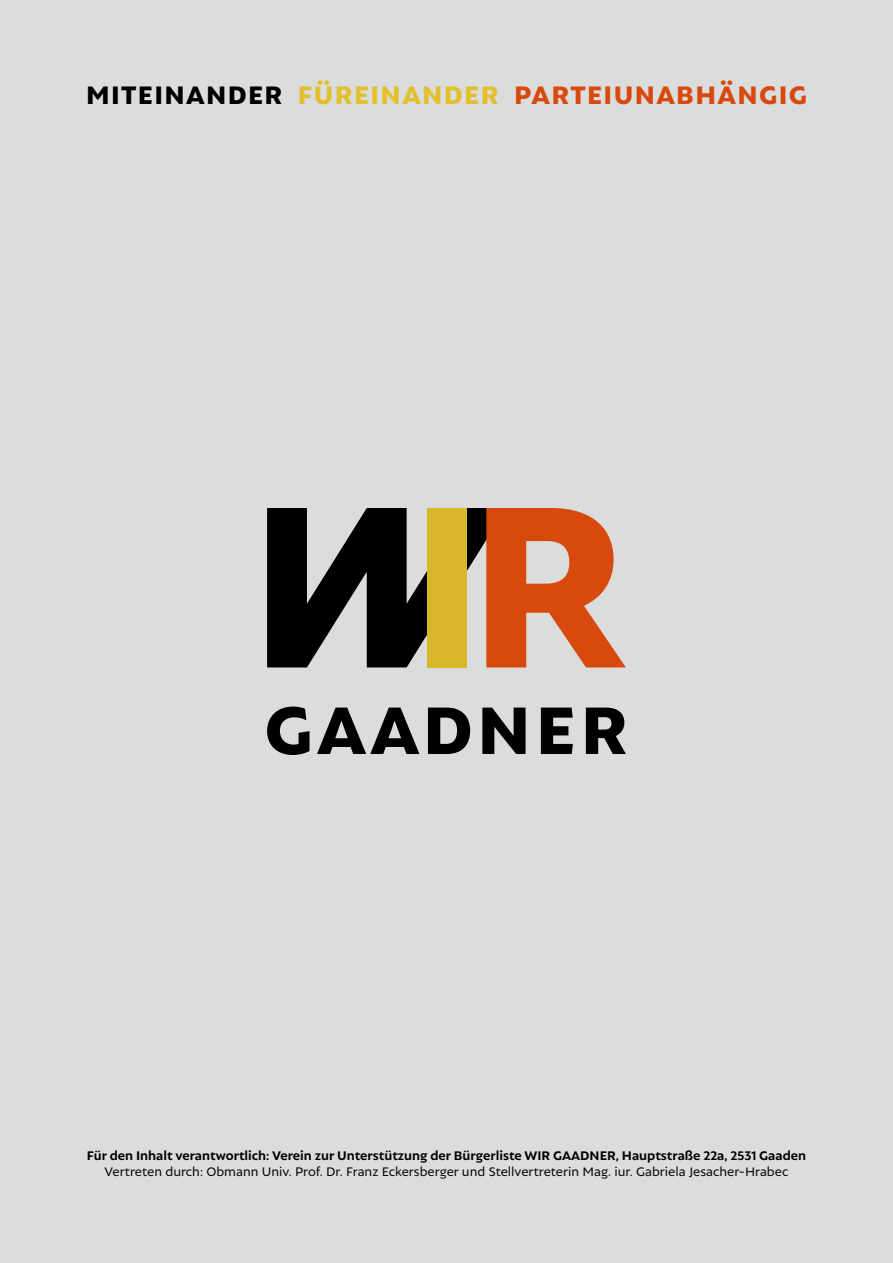
<style>
.page{position:relative;width:893px;height:1263px;background:#dadddb}
.page>*{position:absolute;margin:0;border:0;box-sizing:border-box;transform-origin:0 0}
.t1{font:800 27.3px "Autor";letter-spacing:.05em;color:#d7490c}
.t2{font:13.5px "Autor";color:#000}
.t3{font:700 13.5px "Autor";color:#000}
.s1{color:#000}
.s2{color:#e3bf2d}
</style>
<div class="page">
<svg style="left:267px;top:706px;width:42px;height:49px"></svg>
<svg style="left:317px;top:707px;width:102px;height:47px"></svg>
<svg style="left:428px;top:707px;width:42px;height:47px"></svg>
<svg style="left:482px;top:707px;width:43px;height:47px"></svg>
<svg style="left:541px;top:707px;width:32px;height:47px"></svg>
<svg style="left:586px;top:707px;width:40px;height:47px"></svg>
<svg style="left:267px;top:508px;width:359px;height:159px"></svg>
<h1 class="t1" style="left:86px;top:79px;width:722px"><span class="s1">MITEINANDER</span> <span class="s2">FÜREINANDER</span> PARTEIUNABHÄNGIG</h1>
<p class="t3" style="left:87px;top:1147px;width:721px">Für den Inhalt verantwortlich: Verein zur Unterstützung der Bürgerliste WIR GAADNER, Hauptstraße 22a, 2531 Gaaden</p>
<p class="t2" style="left:105px;top:1163px;width:685px">Vertreten durch: Obmann Univ. Prof. Dr. Franz Eckersberger und Stellvertreterin Mag. iur. Gabriela Jesacher-Hrabec</p>
</div>
